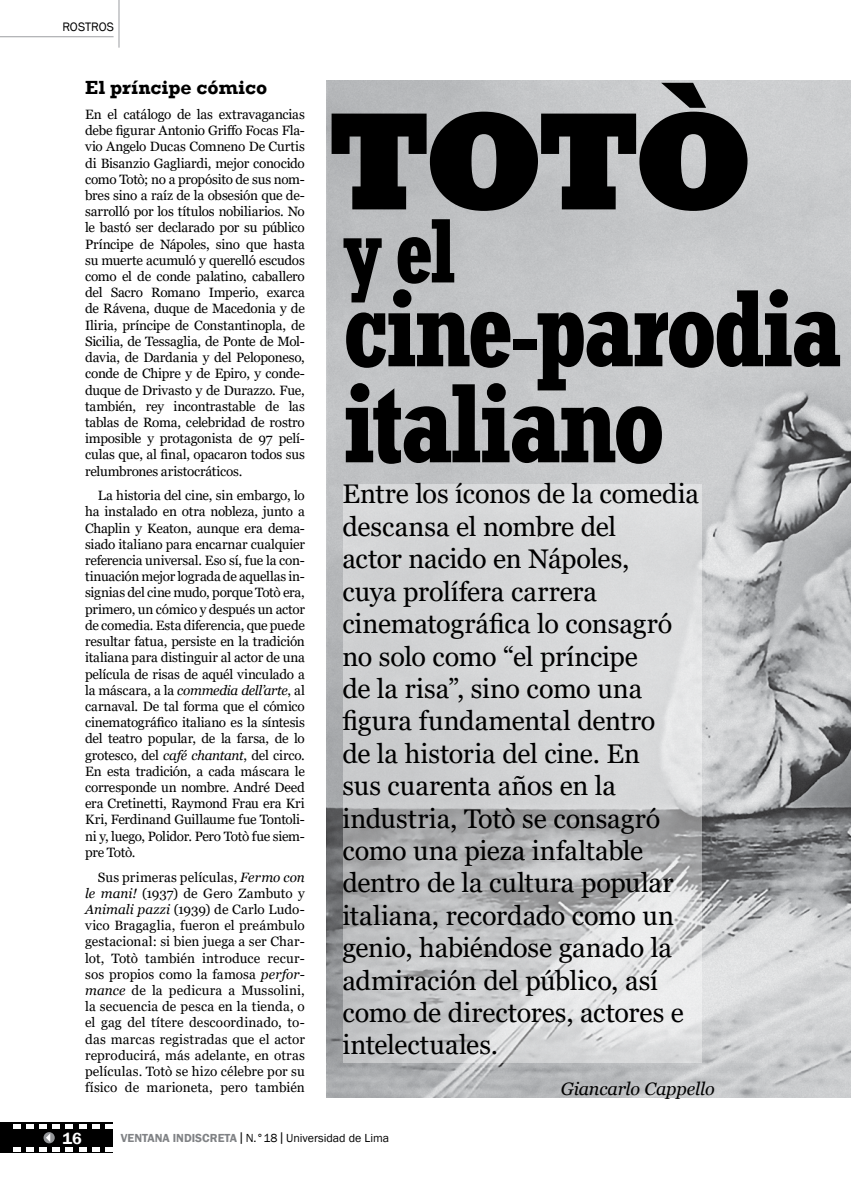
<style>
.page{position:relative;width:851px;height:1191px;background:#fff}
.page>*{position:absolute;margin:0;border:0;box-sizing:border-box;transform-origin:0 0}
.t1{font:800 141px "Rockwell";color:#000}
.t2{font:700 condensed 111px "Rockwell";letter-spacing:-.04em;color:#000}
.t3{font:700 condensed 108px "Rockwell";letter-spacing:-.035em;color:#000}
.t4{font:700 condensed 90px "Rockwell";color:#000}
.t5{font:27px/32.4px "Georgia";letter-spacing:-.005em;color:#000}
.t6{font:700 19.5px "Rockwell";color:#000}
.t7{font:italic 18px "Georgia";letter-spacing:-.01em;color:#000}
.t8{font:600 16.5px "Franklin Gothic";color:#fff}
.t9{font:13.5px/16.2px "Georgia";letter-spacing:-.015em;color:#000;text-align:justify}
.t10{font:12.6px "Franklin Gothic";letter-spacing:-.005em;color:#000}
.t11{font:12px "Franklin Gothic";color:#000}
.s1{font-style:italic}
.s2{font-size:90px}
.s3{font-weight:600;color:#808285}
.s4{font-size:9.6px}
</style>
<div class="page">
<hr style="left:0;top:36px;width:113px;height:1px;background:#a7a9ac">
<hr style="left:118px;top:0;width:1px;height:48px;background:#a7a9ac">
<div style="left:0;top:1122px;width:112px;height:31px;background:#000"></div>
<svg style="left:105px;top:1124px;width:7px;height:4px"></svg>
<svg style="left:92px;top:1124px;width:7px;height:4px"></svg>
<svg style="left:79px;top:1124px;width:7px;height:4px"></svg>
<svg style="left:66px;top:1124px;width:7px;height:4px"></svg>
<svg style="left:27px;top:1124px;width:7px;height:4px"></svg>
<svg style="left:13px;top:1124px;width:7px;height:4px"></svg>
<svg style="left:105px;top:1147px;width:7px;height:4px"></svg>
<svg style="left:92px;top:1147px;width:7px;height:4px"></svg>
<svg style="left:79px;top:1147px;width:7px;height:4px"></svg>
<svg style="left:66px;top:1147px;width:7px;height:4px"></svg>
<svg style="left:27px;top:1147px;width:7px;height:4px"></svg>
<svg style="left:13px;top:1147px;width:7px;height:4px"></svg>
<svg style="left:40px;top:1124px;width:20px;height:27px"></svg>
<img style="left:326px;top:81px;width:524px;height:1016px">
<svg style="left:343px;top:484px;width:358px;height:578px;background:#cdced0"></svg>
<p class="t10" style="left:62px;top:19px;width:53px">ROSTROS</p>
<h3 class="t6" style="left:85px;top:76px;width:184px">El príncipe cómico</h3>
<p class="t9" style="left:85px;top:106px;width:221px">En el catálogo de las extravagancias debe figurar Antonio Griffo Focas Fla&shy;vio Angelo Ducas Comneno De Curtis di Bisanzio Gagliardi, mejor conocido como Totò; no a propósito de sus nom&shy;bres sino a raíz de la obsesión que de&shy;sarrolló por los títulos nobiliarios. No le bastó ser declarado por su público Príncipe de Nápoles, sino que hasta su muerte acumuló y querelló escudos como el de conde palatino, caballero del Sacro Romano Imperio, exarca de Rávena, duque de Macedonia y de Iliria, príncipe de Constantinopla, de Sicilia, de Tessaglia, de Ponte de Mol&shy;davia, de Dardania y del Peloponeso, conde de Chipre y de Epiro, y conde&shy;duque de Drivasto y de Durazzo. Fue, también, rey incontrastable de las tablas de Roma, celebridad de rostro imposible y protagonista de 97 pelí&shy;culas que, al final, opacaron todos sus relumbrones aristocráticos.</p>
<p class="t9" style="left:85px;top:488px;width:221px;text-indent:13px">La historia del cine, sin embargo, lo ha instalado en otra nobleza, junto a Chaplin y Keaton, aunque era dema&shy;siado italiano para encarnar cualquier referencia universal. Eso sí, fue la con&shy;tinuación mejor lograda de aquellas in&shy;signias del cine mudo, porque Totò era, primero, un cómico y después un actor de comedia. Esta diferencia, que puede resultar fatua, persiste en la tradición italiana para distinguir al actor de una película de risas de aquél vinculado a la máscara, a la <span class="s1">commedia dell’arte</span>, al carnaval. De tal forma que el cómico cinematográfico italiano es la síntesis del teatro popular, de la farsa, de lo grotesco, del <span class="s1">café chantant</span>, del circo.<br>En esta tradición, a cada máscara le corresponde un nombre. André Deed era Cretinetti, Raymond Frau era Kri Kri, Ferdinand Guillaume fue Tontoli&shy;ni y, luego, Polidor. Pero Totò fue siem&shy;pre Totò.</p>
<p class="t9" style="left:85px;top:869px;width:221px;text-indent:13px">Sus primeras películas, <span class="s1">Fermo con le mani!</span> (1937) de Gero Zambuto y <span class="s1">Animali pazzi</span> (1939) de Carlo Ludo&shy;vico Bragaglia, fueron el preámbulo gestacional: si bien juega a ser Char&shy;lot, Totò también introduce recur&shy;sos propios como la famosa <span class="s1">perfor&shy;mance</span> de la pedicura a Mussolini, la secuencia de pesca en la tienda, o el gag del títere descoordinado, to&shy;das marcas registradas que el actor reproducirá, más adelante, en otras películas. Totò se hizo célebre por su físico de marioneta, pero también</p>
<h1 class="t1" style="left:326px;top:81px;width:429px">TOTÒ</h1>
<h3 class="t4" style="left:342px;top:198px;width:115px">y el</h3>
<h3 class="t3" style="left:342px;top:264px;width:502px">cine<span class="s2">-</span>parodia</h3>
<h2 class="t2" style="left:342px;top:358px;width:324px">italiano</h2>
<p class="t5" style="left:342px;top:478px;width:358px">Entre los íconos de la comedia descansa el nombre del<br>actor nacido en Nápoles,<br>cuya prolífera carrera cinematográfica lo consagró no solo como “el príncipe<br>de la risa”, sino como una figura fundamental dentro<br>de la historia del cine. En<br>sus cuarenta años en la industria, Totò se consagró como una pieza infaltable dentro de la cultura popular italiana, recordado como un genio, habiéndose ganado la admiración del público, así como de directores, actores e intelectuales.</p>
<h3 class="t7" style="left:560px;top:1077px;width:155px">Giancarlo Cappello</h3>
<p class="t8" style="left:62px;top:1127px;width:21px">16</p>
<p class="t11" style="left:121px;top:1130px;width:270px"><span class="s3">VENTANA INDISCRETA</span><span class="s4">│</span>N.°18<span class="s4">│</span>Universidad de Lima</p>
</div>
